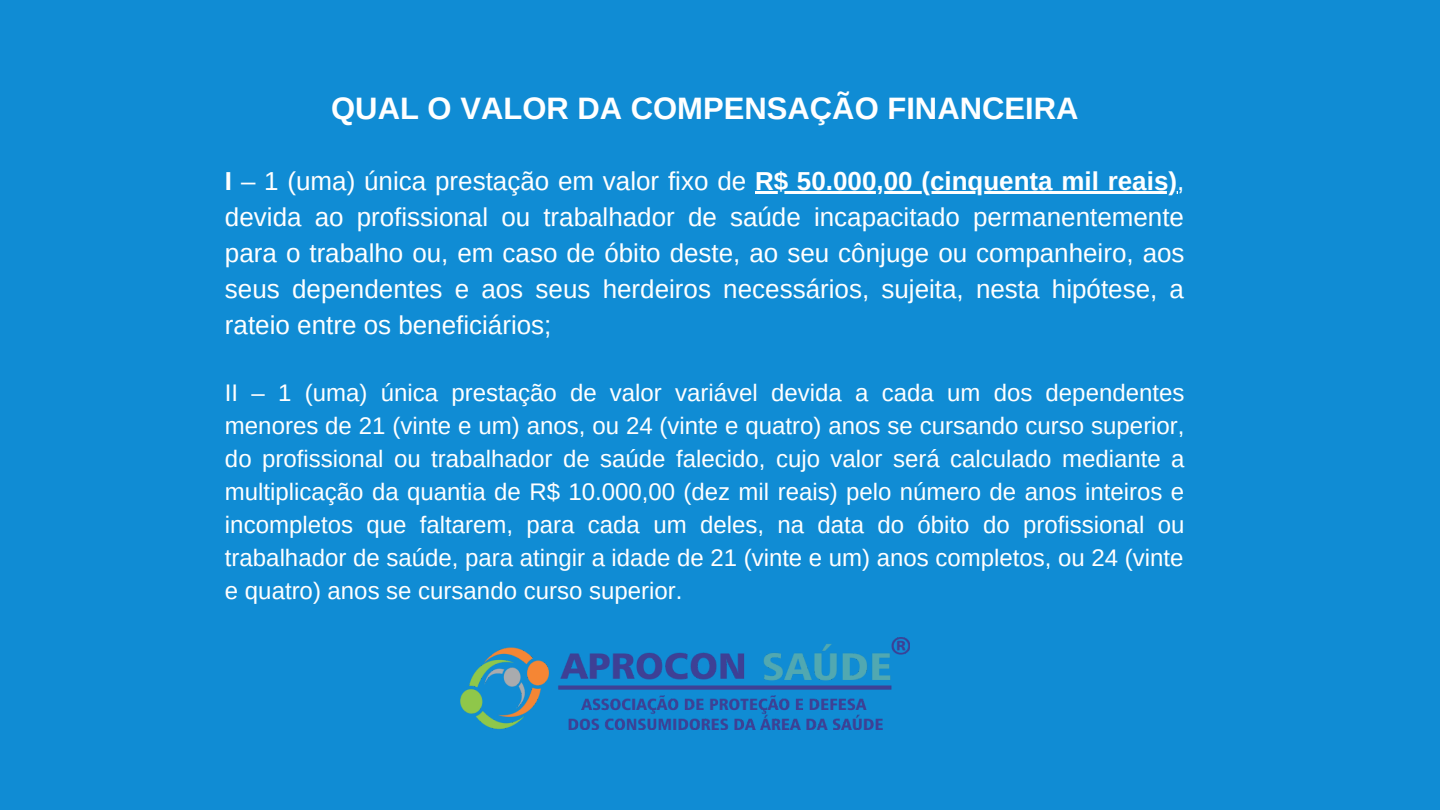
<style>
.page{position:relative;width:1440px;height:810px;background:#108cd4}
.page>*{position:absolute;margin:0;border:0;box-sizing:border-box;transform-origin:0 0}
.t1{font:700 31px "Arimo";color:#fff}
.t2{font:26px/36px "Arimo";color:#fff;text-align:justify}
.t3{font:24px/33px "Arimo";color:#fff;text-align:justify}
.s1{font-weight:700}
</style>
<div class="page">
<img style="left:460px;top:638px;width:449px;height:91px">
<hr style="left:755px;top:191px;width:422px;height:3px;background:#fff">
<p class="t1" style="left:331px;top:91px;width:749px">QUAL O VALOR DA COMPENSAÇÃO FINANCEIRA</p>
<p class="t2" style="left:225px;top:163px;width:961px"><span class="s1">I</span> – 1 (uma) única prestação em valor fixo de <span class="s1">R$ 50.000,00 (cinquenta mil reais)</span>, devida ao profissional ou trabalhador de saúde incapacitado permanentemente para o trabalho ou, em caso de óbito deste, ao seu cônjuge ou companheiro, aos seus dependentes e aos seus herdeiros necessários, sujeita, nesta hipótese, a rateio entre os beneficiários;</p>
<p class="t3" style="left:225px;top:376px;width:961px">II – 1 (uma) única prestação de valor variável devida a cada um dos dependentes menores de 21 (vinte e um) anos, ou 24 (vinte e quatro) anos se cursando curso superior, do profissional ou trabalhador de saúde falecido, cujo valor será calculado mediante a multiplicação da quantia de R$ 10.000,00 (dez mil reais) pelo número de anos inteiros e incompletos que faltarem, para cada um deles, na data do óbito do profissional ou trabalhador de saúde, para atingir a idade de 21 (vinte e um) anos completos, ou 24 (vinte e quatro) anos se cursando curso superior.</p>
</div>
